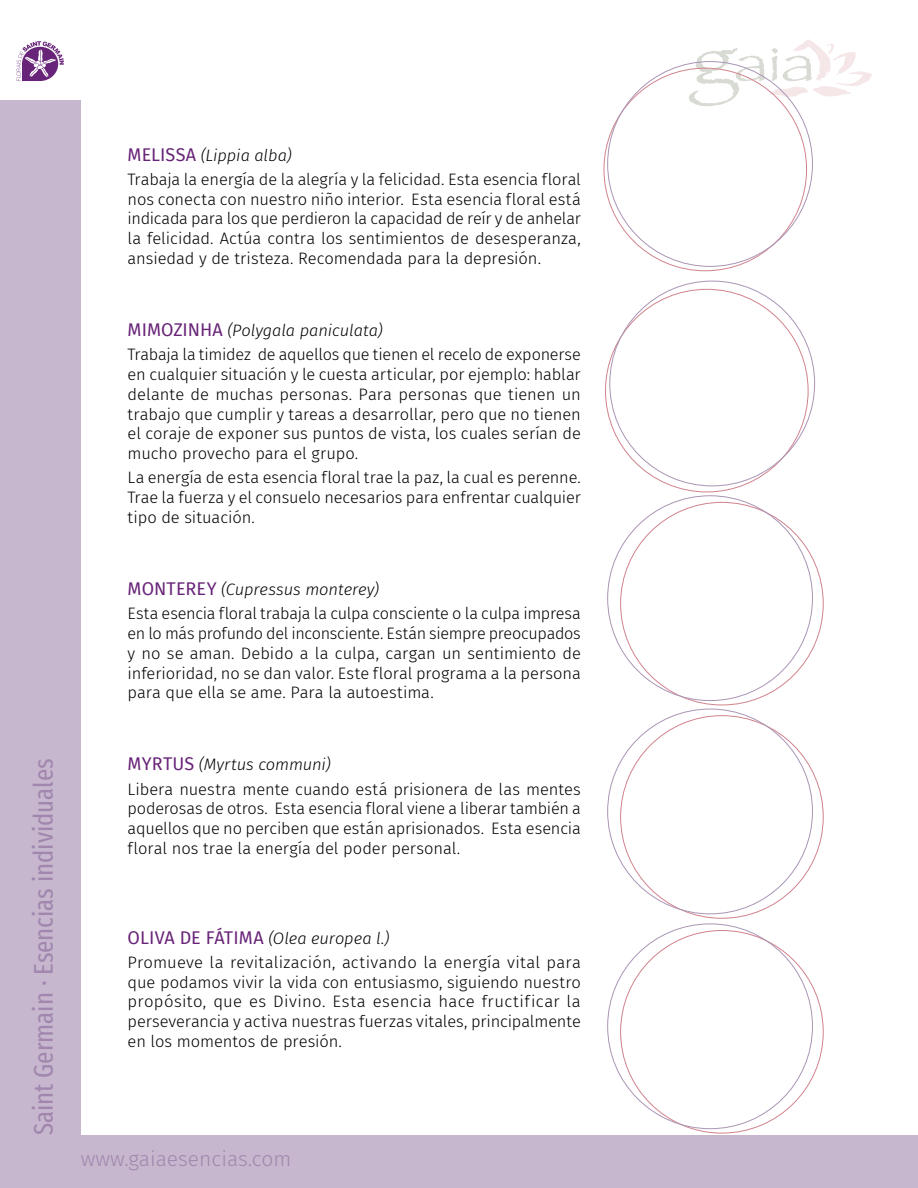
<style>
.page{position:relative;width:918px;height:1188px;background:#fff}
.page>*{position:absolute;margin:0;border:0;box-sizing:border-box;transform-origin:0 0}
.t1{font:27px "Fira Sans Compressed";color:#a187ae}
.t2{font:300 21px "Fira Sans";color:#a187ae}
.t3{font:300 16.5px/19.8px "Fira Sans";letter-spacing:-.005em;color:#000;text-align:justify}
.s1{font-weight:400;font-size:18px;color:#682478}
.s2{font-style:italic}
</style>
<div class="page">
<svg style="left:17px;top:41px;width:47px;height:40px"></svg>
<div style="left:0;top:100px;width:81px;height:1088px;background:#c7b7ce"></div>
<div style="left:0;top:1135px;width:918px;height:53px;background:#c7b7ce"></div>
<svg style="left:689px;top:39px;width:183px;height:67px"></svg>
<h1 class="t1" style="left:23px;top:1135px;width:379px;rotate:-90deg">Saint Germain · Esencias individuales</h1>
<p class="t3" style="left:128px;top:143px;width:455px;line-height:24px"><span class="s1">MELISSA</span> <span class="s2">(Lippia alba)<br></span>Trabaja la energía de la alegría y la felicidad. Esta esencia floral</p>
<p class="t3" style="left:128px;top:189px;width:455px">nos conecta con nuestro niño interior. Esta esencia floral está indicada para los que perdieron la capacidad de reír y de anhelar la felicidad. Actúa contra los sentimientos de desesperanza, ansiedad y de tristeza. Recomendada para la depresión.</p>
<p class="t3" style="left:128px;top:318px;width:455px;line-height:24px"><span class="s1">MIMOZINHA</span> <span class="s2">(Polygala paniculata)<br></span>Trabaja la timidez de aquellos que tienen el recelo de exponerse</p>
<p class="t3" style="left:128px;top:364px;width:455px">en cualquier situación y le cuesta articular, por ejemplo: hablar delante de muchas personas. Para personas que tienen un trabajo que cumplir y tareas a desarrollar, pero que no tienen el coraje de exponer sus puntos de vista, los cuales serían de mucho provecho para el grupo.</p>
<p class="t3" style="left:128px;top:468px;width:455px">La energía de esta esencia floral trae la paz, la cual es perenne.<br>Trae la fuerza y el consuelo necesarios para enfrentar cualquier tipo de situación.</p>
<p class="t3" style="left:128px;top:577px;width:455px;line-height:24px"><span class="s1">MONTEREY</span> <span class="s2">(Cupressus monterey)<br></span>Esta esencia floral trabaja la culpa consciente o la culpa impresa</p>
<p class="t3" style="left:128px;top:623px;width:455px">en lo más profundo del inconsciente. Están siempre preocupados y no se aman. Debido a la culpa, cargan un sentimiento de inferioridad, no se dan valor. Este floral programa a la persona para que ella se ame. Para la autoestima.</p>
<p class="t3" style="left:128px;top:753px;width:455px;line-height:24px"><span class="s1">MYRTUS</span> <span class="s2">(Myrtus communi)<br></span>Libera nuestra mente cuando está prisionera de las mentes</p>
<p class="t3" style="left:128px;top:799px;width:455px">poderosas de otros. Esta esencia floral viene a liberar también a aquellos que no perciben que están aprisionados. Esta esencia floral nos trae la energía del poder personal.</p>
<p class="t3" style="left:128px;top:926px;width:455px;line-height:24px"><span class="s1">OLIVA DE FÁTIMA</span> <span class="s2">(Olea europea l.)<br></span>Promueve la revitalización, activando la energía vital para</p>
<p class="t3" style="left:128px;top:972px;width:455px">que podamos vivir la vida con entusiasmo, siguiendo nuestro propósito, que es Divino. Esta esencia hace fructificar la perseverancia y activa nuestras fuerzas vitales, principalmente en los momentos de presión.</p>
<p class="t2" style="left:81px;top:1144px;width:212px">www.gaiaesencias.com</p>
</div>
